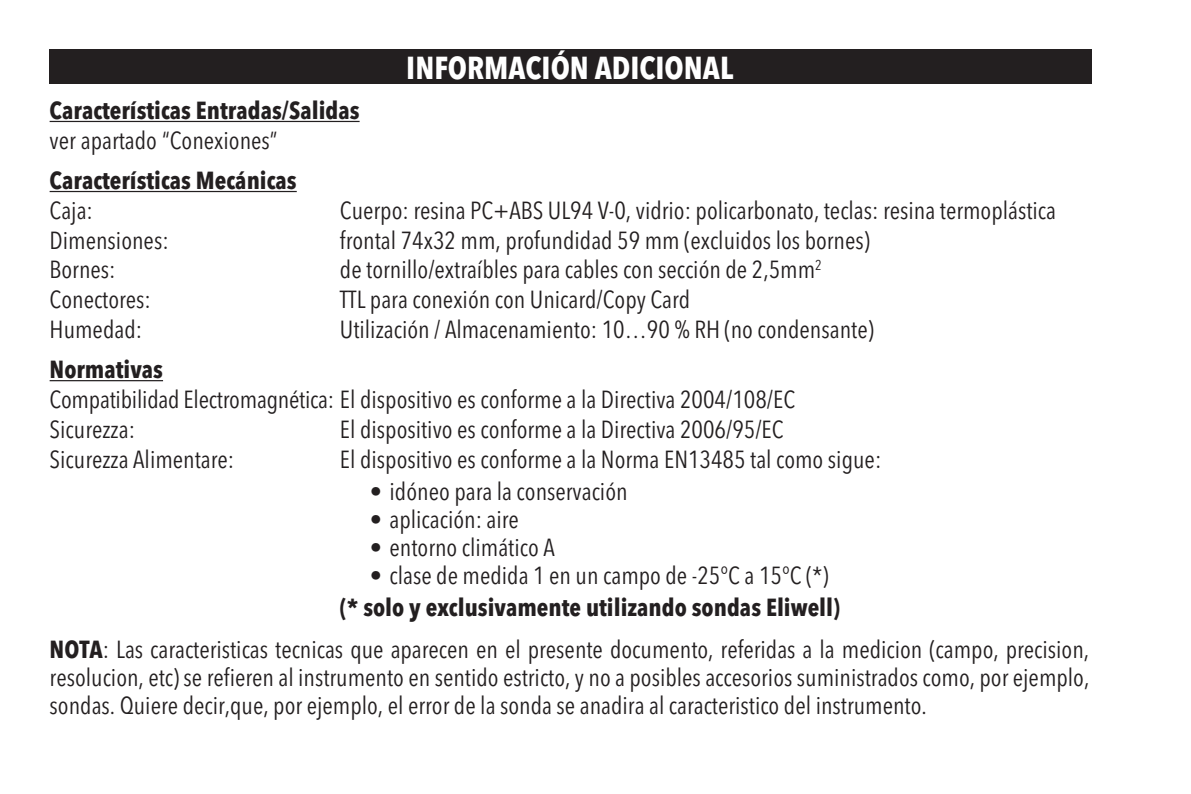
<style>
.page{position:relative;width:1191px;height:794px;background:#fff}
.page>*{position:absolute;margin:0;border:0;box-sizing:border-box;transform-origin:0 0}
.t1{font:700 condensed 31.5px "Avenir Next LT Pro";color:#fff}
.Normale{font:condensed 24.5px/28px "Avenir Next LT Pro";color:#231f20;text-align:justify}
.t2{font:700 condensed 24.5px "Avenir Next LT Pro";color:#231f20}
.s1{font-weight:700}
</style>
<div class="page">
<div style="left:50px;top:50px;width:1041px;height:34px;background:#231f20"></div>
<hr style="left:50px;top:121px;width:309px;height:1px;background:#231f20">
<hr style="left:50px;top:191px;width:247px;height:1px;background:#231f20">
<hr style="left:50px;top:380px;width:113px;height:1px;background:#231f20">
<p class="t1" style="left:406px;top:49px;width:328px">INFORMACIÓN ADICIONAL</p>
<p class="t2" style="left:50px;top:95px;width:311px">Características Entradas/Salidas</p>
<p class="Normale" style="left:50px;top:126px;width:229px">ver apartado “Conexiones”</p>
<p class="t2" style="left:50px;top:165px;width:249px">Características Mecánicas</p>
<p class="Normale" style="left:50px;top:196px;width:45px">Caja:</p>
<p class="Normale" style="left:340px;top:196px;width:717px">Cuerpo: resina PC+ABS UL94 V-0, vidrio: policarbonato, teclas: resina termoplástica</p>
<p class="Normale" style="left:50px;top:226px;width:121px">Dimensiones:</p>
<p class="Normale" style="left:340px;top:226px;width:531px">frontal 74x32 mm, profundidad 59 mm (excluidos los bornes)</p>
<p class="Normale" style="left:50px;top:256px;width:67px">Bornes:</p>
<p class="Normale" style="left:340px;top:256px;width:483px">de tornillo/extraíbles para cables con sección de 2,5mm<sup>2</sup></p>
<p class="Normale" style="left:50px;top:285px;width:103px">Conectores:</p>
<p class="Normale" style="left:340px;top:285px;width:352px">TTL para conexión con Unicard/Copy Card</p>
<p class="Normale" style="left:50px;top:315px;width:94px">Humedad:</p>
<p class="Normale" style="left:340px;top:315px;width:535px">Utilización / Almacenamiento: 10…90 % RH (no condensante)</p>
<p class="t2" style="left:50px;top:354px;width:115px">Normativas</p>
<p class="Normale" style="left:50px;top:385px;width:747px">Compatibilidad Electromagnética: El dispositivo es conforme a la Directiva 2004/108/EC</p>
<p class="Normale" style="left:50px;top:415px;width:87px">Sicurezza:</p>
<p class="Normale" style="left:340px;top:415px;width:445px">El dispositivo es conforme a la Directiva 2006/95/EC</p>
<p class="Normale" style="left:50px;top:445px;width:186px">Sicurezza Alimentare:</p>
<p class="Normale" style="left:340px;top:445px;width:543px">El dispositivo es conforme a la Norma EN13485 tal como sigue:</p>
<p class="Normale" style="left:370px;top:477px;width:259px">• idóneo para la conservación</p>
<p class="Normale" style="left:370px;top:505px;width:151px">• aplicación: aire</p>
<p class="Normale" style="left:370px;top:533px;width:186px">• entorno climático A</p>
<p class="Normale" style="left:370px;top:561px;width:460px">• clase de medida 1 en un campo de -25°C a 15°C (*)</p>
<p class="t2" style="left:340px;top:593px;width:502px">(* solo y exclusivamente utilizando sondas Eliwell)</p>
<p class="Normale" style="left:50px;top:636px;width:1041px"><span class="s1">NOTA</span>: Las caracteristicas tecnicas que aparecen en el presente documento, referidas a la medicion (campo, precision, resolucion, etc) se refieren al instrumento en sentido estricto, y no a posibles accesorios suministrados como, por ejemplo, sondas. Quiere decir,que, por ejemplo, el error de la sonda se anadira al caracteristico del instrumento.</p>
</div>
